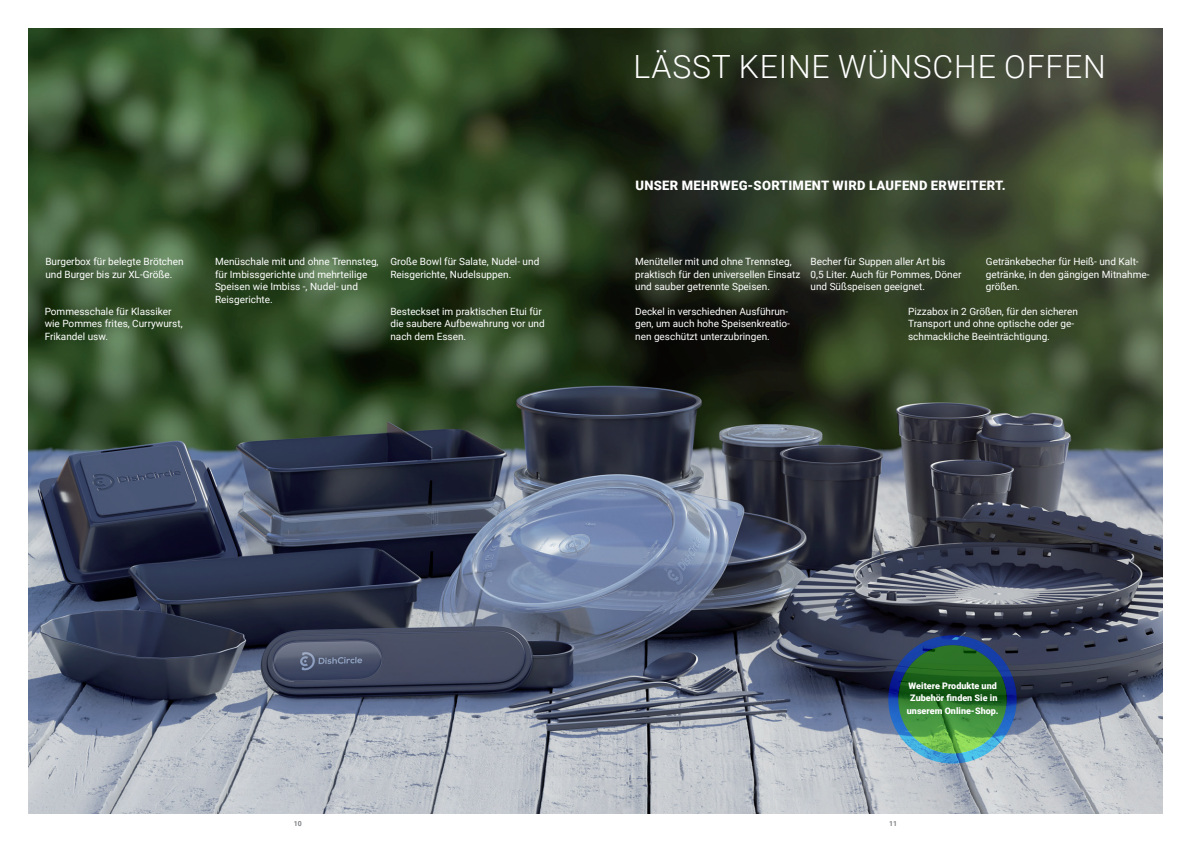
<style>
.page{position:relative;width:1191px;height:842px;background:#fff}
.page>*{position:absolute;margin:0;border:0;box-sizing:border-box;transform-origin:0 0}
.t1{font:300 32px "Roboto";letter-spacing:.025em;color:#fff}
.t2{font:900 13px "Roboto";letter-spacing:.025em;color:#fff}
.t3{font:10px/12.5px "Roboto";color:#fff}
.t4{font:900 9px/12.5px "Roboto";color:#fff;text-align:center}
.t5{font:700 7px "Roboto";color:#808285}
</style>
<div class="page">
<img style="left:28px;top:28px;width:1134px;height:786px">
<svg style="left:893px;top:640px;width:118px;height:118px;background:#337b3a"></svg>
<div style="left:888px;top:635px;width:128px;height:128px;border:10px solid #2e76bc;border-radius:50%"></div>
<h1 class="t1" style="left:633px;top:44px;width:474px">LÄSST KEINE WÜNSCHE OFFEN</h1>
<p class="t3" style="left:45px;top:255px;width:140px">Burgerbox für belegte Brötchen und Burger bis zur XL-Größe.</p>
<p class="t3" style="left:45px;top:305px;width:139px">Pommesschale für Klassiker wie Pommes frites, Currywurst,<br>Frikandel usw.</p>
<h2 class="t2" style="left:635px;top:177px;width:372px">UNSER MEHRWEG-SORTIMENT WIRD LAUFEND ERWEITERT.</h2>
<p class="t3" style="left:215px;top:255px;width:165px">Menüschale mit und ohne Trennsteg, für Imbissgerichte und mehrteilige<br>Speisen wie Imbiss -, Nudel- und<br>Reisgerichte.</p>
<p class="t3" style="left:390px;top:255px;width:150px">Große Bowl für Salate, Nudel- und<br>Reisgerichte, Nudelsuppen.</p>
<p class="t3" style="left:810px;top:255px;width:152px">Becher für Suppen aller Art bis<br>0,5 Liter. Auch für Pommes, Döner und Süßspeisen geeignet.</p>
<p class="t3" style="left:986px;top:255px;width:165px">Getränkebecher für Heiß- und Kalt&shy;getränke, in den gängigen Mitnahme&shy;größen.</p>
<p class="t3" style="left:908px;top:305px;width:171px">Pizzabox in 2 Größen, für den sicheren<br>Transport und ohne optische oder ge&shy;schmackliche Beeinträchtigung.</p>
<p class="t3" style="left:635px;top:255px;width:167px">Menüteller mit und ohne Trennsteg, praktisch für den universellen Einsatz und sauber getrennte Speisen.</p>
<p class="t3" style="left:390px;top:305px;width:156px">Besteckset im praktischen Etui für die saubere Aufbewahrung vor und nach dem Essen.</p>
<p class="t3" style="left:635px;top:305px;width:156px">Deckel in verschiednen Ausführun&shy;gen, um auch hohe Speisenkreatio&shy;nen geschützt unterzubringen.</p>
<p class="t4" style="left:907px;top:679px;width:93px">Weitere Produkte und<br>Zubehör finden Sie in unserem Online-Shop.</p>
<p class="t5" style="left:294px;top:818px;width:10px">10</p>
<p class="t5" style="left:889px;top:818px;width:10px">11</p>
</div>
